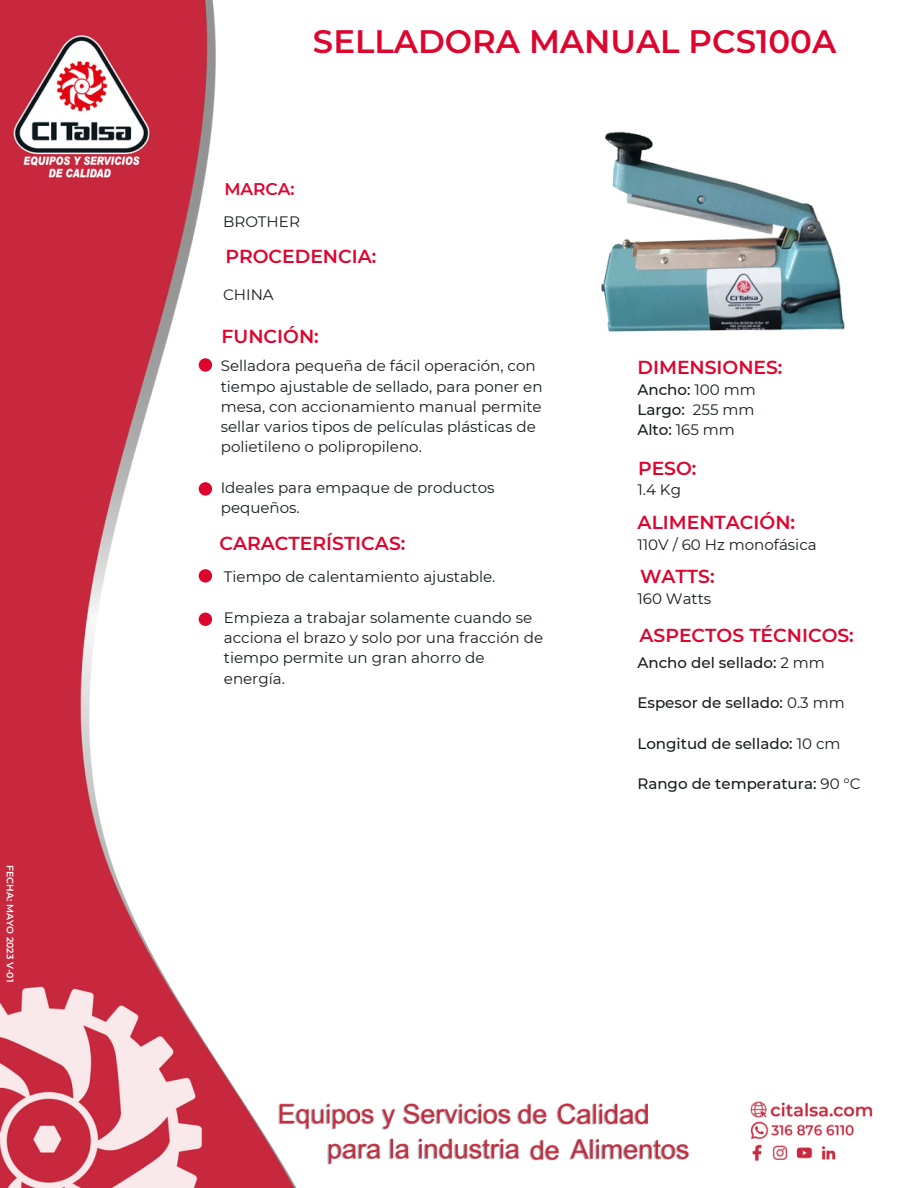
<style>
.page{position:relative;width:918px;height:1188px;background:#fff}
.page>*{position:absolute;margin:0;border:0;box-sizing:border-box;transform-origin:0 0}
.t1{font:600 32.4px "Montserrat";color:#dd052e}
.t2{font:600 18.75px "Montserrat";color:#dd052e}
.t3{font:600 16.95px "Montserrat";color:#dd052e}
.t4{font:15.15px/20.2px "Montserrat";color:#161c1f}
.t5{font:500 15.15px "Montserrat";color:#161c1f}
.t6{font:600 9.45px "Montserrat";color:#fff}
.s1{font-weight:400}
</style>
<div class="page">
<img style="left:0;top:0;width:873px;height:1188px">
<div style="left:199px;top:569px;width:13px;height:14px;background:#dd052e;border-radius:50%"></div>
<div style="left:199px;top:613px;width:13px;height:13px;background:#dd052e;border-radius:50%"></div>
<div style="left:199px;top:358px;width:13px;height:14px;background:#dd052e;border-radius:50%"></div>
<img style="left:593px;top:126px;width:257px;height:208px">
<div style="left:199px;top:482px;width:13px;height:14px;background:#dd052e;border-radius:50%"></div>
<p class="t6" style="left:16px;top:865px;width:119px;rotate:90deg">FECHA: MAYO 2023 V-01</p>
<p class="t1" style="left:313px;top:21px;width:525px">SELLADORA MANUAL PCS100A</p>
<p class="t3" style="left:224px;top:179px;width:72px">MARCA:</p>
<p class="t4" style="left:223px;top:212px;width:78px">BROTHER</p>
<p class="t2" style="left:225px;top:245px;width:152px">PROCEDENCIA:</p>
<p class="t4" style="left:223px;top:284px;width:52px">CHINA</p>
<p class="t2" style="left:222px;top:325px;width:99px">FUNCIÓN:</p>
<p class="t4" style="left:221px;top:356px;width:323px">Selladora pequeña de fácil operación, con tiempo ajustable de sellado, para poner en mesa, con accionamiento manual permite sellar varios tipos de películas plásticas de polietileno o polipropileno.</p>
<p class="t4" style="left:221px;top:477px;width:275px">Ideales para empaque de productos pequeños.</p>
<p class="t2" style="left:219px;top:532px;width:187px">CARACTERÍSTICAS:</p>
<p class="t4" style="left:224px;top:567px;width:273px">Tiempo de calentamiento ajustable.</p>
<p class="t4" style="left:224px;top:607px;width:321px">Empieza a trabajar solamente cuando se acciona el brazo y solo por una fracción de tiempo permite un gran ahorro de energía.</p>
<p class="t2" style="left:638px;top:356px;width:146px">DIMENSIONES:</p>
<p class="t5" style="left:637px;top:380px;width:120px">Ancho: <span class="s1">100 mm</span></p>
<p class="t5" style="left:637px;top:401px;width:119px">Largo: <span class="s1">255 mm</span></p>
<p class="t5" style="left:637px;top:421px;width:99px">Alto: <span class="s1">165 mm</span></p>
<p class="t2" style="left:638px;top:457px;width:60px">PESO:</p>
<p class="t4" style="left:637px;top:480px;width:45px">1.4 Kg</p>
<p class="t2" style="left:638px;top:511px;width:159px">ALIMENTACIÓN:</p>
<p class="t4" style="left:637px;top:534px;width:181px">110V / 60 Hz monofásica</p>
<p class="t2" style="left:640px;top:565px;width:76px">WATTS:</p>
<p class="t4" style="left:637px;top:588px;width:75px">160 Watts</p>
<p class="t2" style="left:640px;top:624px;width:216px">ASPECTOS TÉCNICOS:</p>
<p class="t5" style="left:637px;top:653px;width:189px">Ancho del sellado: <span class="s1">2 mm</span></p>
<p class="t5" style="left:637px;top:694px;width:209px">Espesor de sellado: <span class="s1">0.3 mm</span></p>
<p class="t5" style="left:637px;top:734px;width:205px">Longitud de sellado: <span class="s1">10 cm</span></p>
<p class="t5" style="left:637px;top:775px;width:225px">Rango de temperatura: <span class="s1">90 °C</span></p>
</div>
